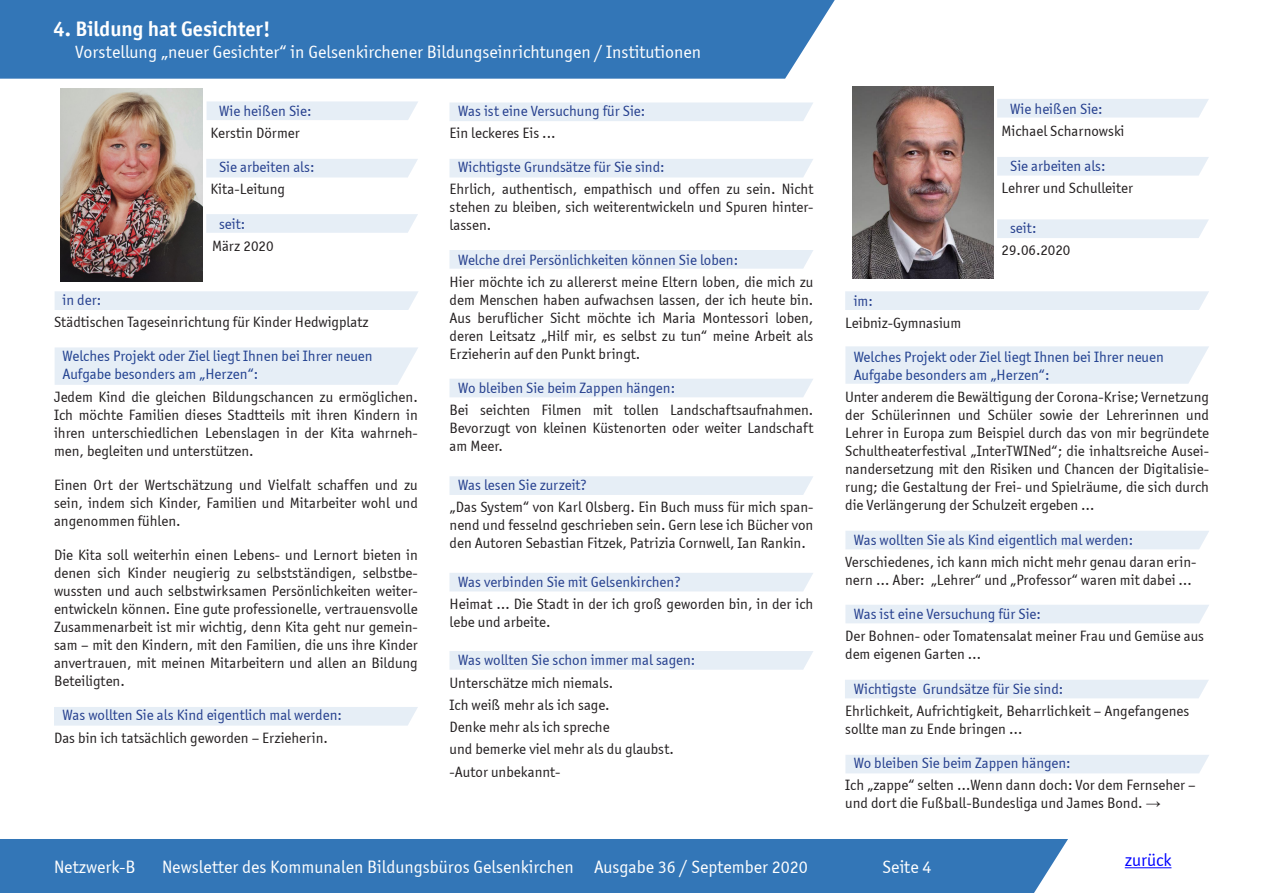
<style>
.page{position:relative;width:1263px;height:893px;background:#fff}
.page>*{position:absolute;margin:0;border:0;box-sizing:border-box;transform-origin:0 0}
.t1{font:700 21px "Officina Sans ITC";color:#fff}
.t2{font:18px "Officina Sans ITC Boo";color:#fff}
.t3{font:18px "Officina Sans ITC Boo";color:#00f}
.t4{font:15px/18px "Officina Sans ITC Boo";color:#231f20;text-align:justify}
.t5{font:15px "Officina Sans ITC Boo";color:#253f8e}
.s1{font-family:"Arial";font-weight:700}
</style>
<div class="page">
<img style="left:61px;top:89px;width:141px;height:192px">
<div style="left:54px;top:707px;width:364px;height:19px;background:#e6eef6"></div>
<div style="left:449px;top:102px;width:364px;height:19px;background:#e6eef6"></div>
<div style="left:449px;top:159px;width:364px;height:19px;background:#e6eef6"></div>
<div style="left:449px;top:573px;width:364px;height:18px;background:#e6eef6"></div>
<div style="left:449px;top:476px;width:364px;height:19px;background:#e6eef6"></div>
<div style="left:449px;top:379px;width:364px;height:18px;background:#e6eef6"></div>
<div style="left:449px;top:651px;width:364px;height:19px;background:#e6eef6"></div>
<div style="left:449px;top:250px;width:364px;height:19px;background:#e6eef6"></div>
<svg style="left:207px;top:101px;width:211px;height:19px;background:#e7eef6"></svg>
<div style="left:206px;top:214px;width:212px;height:19px;background:#e6eef6"></div>
<svg style="left:206px;top:159px;width:212px;height:19px;background:#e7eef6"></svg>
<div style="left:55px;top:291px;width:363px;height:19px;background:#e6eef6"></div>
<svg style="left:997px;top:99px;width:212px;height:19px;background:#e7eef6"></svg>
<svg style="left:997px;top:219px;width:212px;height:19px;background:#e7eef6"></svg>
<svg style="left:997px;top:157px;width:212px;height:19px;background:#e7eef6"></svg>
<div style="left:845px;top:291px;width:364px;height:19px;background:#e6eef6"></div>
<div style="left:845px;top:531px;width:364px;height:18px;background:#e6eef6"></div>
<div style="left:845px;top:605px;width:364px;height:18px;background:#e6eef6"></div>
<div style="left:845px;top:680px;width:364px;height:18px;background:#e6eef6"></div>
<div style="left:845px;top:755px;width:364px;height:18px;background:#e6eef6"></div>
<div style="left:0;top:0;width:835px;height:79px;background:#3376b7"></div>
<div style="left:0;top:839px;width:1068px;height:54px;background:#3376b7"></div>
<hr style="left:1125px;top:867px;width:46px;height:1px;background:#00f">
<img style="left:852px;top:86px;width:141px;height:193px">
<div style="left:55px;top:347px;width:363px;height:38px;background:#e6eef6"></div>
<div style="left:845px;top:346px;width:364px;height:38px;background:#e6eef6"></div>
<p class="t1" style="left:54px;top:16px;width:218px">4. Bildung hat Gesichter!</p>
<p class="t2" style="left:75px;top:41px;width:627px">Vorstellung „neuer Gesichter“ in Gelsenkirchener Bildungseinrichtungen / Institutionen</p>
<p class="t5" style="left:219px;top:102px;width:94px">Wie heißen Sie:</p>
<p class="t4" style="left:211px;top:124px;width:91px">Kerstin Dörmer</p>
<p class="t5" style="left:219px;top:158px;width:97px">Sie arbeiten als:</p>
<p class="t4" style="left:211px;top:180px;width:76px">Kita-Leitung</p>
<p class="t5" style="left:219px;top:215px;width:28px">seit:</p>
<p class="t4" style="left:212px;top:237px;width:63px">März 2020</p>
<p class="t5" style="left:63px;top:291px;width:40px">in der:</p>
<p class="t4" style="left:54px;top:313px;width:316px">Städtischen Tageseinrichtung für Kinder Hedwigplatz</p>
<p class="t5" style="left:63px;top:348px;width:312px">Welches Projekt oder Ziel liegt Ihnen bei Ihrer neuen</p>
<p class="t5" style="left:63px;top:366px;width:197px">Aufgabe besonders am „Herzen“:</p>
<p class="t4" style="left:54px;top:387px;width:365px">Jedem Kind die gleichen Bildungschancen zu ermöglichen.<br>Ich möchte Familien dieses Stadtteils mit ihren Kindern in ihren unterschiedlichen Lebenslagen in der Kita wahrneh&shy;men, begleiten und unterstützen.</p>
<p class="t4" style="left:54px;top:476px;width:365px">Einen Ort der Wertschätzung und Vielfalt schaffen und zu sein, indem sich Kinder, Familien und Mitarbeiter wohl und angenommen fühlen.</p>
<p class="t4" style="left:54px;top:546px;width:365px">Die Kita soll weiterhin einen Lebens- und Lernort bieten in denen sich Kinder neugierig zu selbstständigen, selbstbe&shy;wussten und auch selbstwirksamen Persönlichkeiten weiter&shy;entwickeln können. Eine gute professionelle, vertrauensvolle Zusammenarbeit ist mir wichtig, denn Kita geht nur gemein&shy;sam – mit den Kindern, mit den Familien, die uns ihre Kinder anvertrauen, mit meinen Mitarbeitern und allen an Bildung Beteiligten.</p>
<p class="t5" style="left:63px;top:706px;width:281px">Was wollten Sie als Kind eigentlich mal werden:</p>
<p class="t4" style="left:54px;top:728px;width:276px">Das bin ich tatsächlich geworden – Erzieherin.</p>
<p class="t5" style="left:458px;top:102px;width:189px">Was ist eine Versuchung für Sie:</p>
<p class="t4" style="left:450px;top:124px;width:108px">Ein leckeres Eis ...</p>
<p class="t5" style="left:458px;top:158px;width:208px">Wichtigste Grundsätze für Sie sind:</p>
<p class="t4" style="left:450px;top:180px;width:365px">Ehrlich, authentisch, empathisch und offen zu sein. Nicht stehen zu bleiben, sich weiterentwickeln und Spuren hinter&shy;lassen.</p>
<p class="t5" style="left:458px;top:251px;width:282px">Welche drei Persönlichkeiten können Sie loben:</p>
<p class="t4" style="left:450px;top:273px;width:365px">Hier möchte ich zu allererst meine Eltern loben, die mich zu dem Menschen haben aufwachsen lassen, der ich heute bin.<br>Aus beruflicher Sicht möchte ich Maria Montessori loben, deren Leitsatz „Hilf mir, es selbst zu tun“ meine Arbeit als Erzieherin auf den Punkt bringt.</p>
<p class="t5" style="left:458px;top:379px;width:219px">Wo bleiben Sie beim Zappen hängen:</p>
<p class="t4" style="left:450px;top:401px;width:365px">Bei seichten Filmen mit tollen Landschaftsaufnahmen.<br>Bevorzugt von kleinen Küstenorten oder weiter Landschaft am Meer.</p>
<p class="t5" style="left:458px;top:476px;width:130px">Was lesen Sie zurzeit?</p>
<p class="t4" style="left:450px;top:498px;width:365px">„Das System“ von Karl Olsberg. Ein Buch muss für mich span&shy;nend und fesselnd geschrieben sein. Gern lese ich Bücher von den Autoren Sebastian Fitzek, Patrizia Cornwell, Ian Rankin.</p>
<p class="t5" style="left:458px;top:573px;width:224px">Was verbinden Sie mit Gelsenkirchen?</p>
<p class="t4" style="left:450px;top:595px;width:365px">Heimat … Die Stadt in der ich groß geworden bin, in der ich lebe und arbeite.</p>
<p class="t5" style="left:458px;top:651px;width:239px">Was wollten Sie schon immer mal sagen:</p>
<p class="t4" style="left:450px;top:673px;width:165px">Unterschätze mich niemals.</p>
<p class="t4" style="left:450px;top:696px;width:162px">Ich weiß mehr als ich sage.</p>
<p class="t4" style="left:450px;top:718px;width:162px">Denke mehr als ich spreche</p>
<p class="t4" style="left:450px;top:740px;width:226px">und bemerke viel mehr als du glaubst.</p>
<p class="t4" style="left:450px;top:762px;width:112px">-Autor unbekannt-</p>
<p class="t5" style="left:1010px;top:100px;width:94px">Wie heißen Sie:</p>
<p class="t4" style="left:1001px;top:122px;width:124px">Michael Scharnowski</p>
<p class="t5" style="left:1010px;top:157px;width:97px">Sie arbeiten als:</p>
<p class="t4" style="left:1001px;top:179px;width:133px">Lehrer und Schulleiter</p>
<p class="t5" style="left:1010px;top:219px;width:28px">seit:</p>
<p class="t4" style="left:1001px;top:241px;width:70px">29.06.2020</p>
<p class="t5" style="left:854px;top:292px;width:21px">im:</p>
<p class="t4" style="left:845px;top:314px;width:118px">Leibniz-Gymnasium</p>
<p class="t5" style="left:854px;top:348px;width:312px">Welches Projekt oder Ziel liegt Ihnen bei Ihrer neuen</p>
<p class="t5" style="left:854px;top:366px;width:197px">Aufgabe besonders am „Herzen“:</p>
<p class="t4" style="left:845px;top:388px;width:365px">Unter anderem die Bewältigung der Corona-Krise; Vernetzung der Schülerinnen und Schüler sowie der Lehrerinnen und Lehrer in Europa zum Beispiel durch das von mir begründete Schultheaterfestival „InterTWINed“; die inhaltsreiche Ausei&shy;nandersetzung mit den Risiken und Chancen der Digitalisie&shy;rung; die Gestaltung der Frei- und Spielräume, die sich durch die Verlängerung der Schulzeit ergeben …</p>
<p class="t5" style="left:854px;top:531px;width:281px">Was wollten Sie als Kind eigentlich mal werden:</p>
<p class="t4" style="left:845px;top:553px;width:353px">Verschiedenes, ich kann mich nicht mehr genau daran erin&shy;nern … Aber: „Lehrer“ und „Professor“ waren mit dabei …</p>
<p class="t5" style="left:854px;top:605px;width:189px">Was ist eine Versuchung für Sie:</p>
<p class="t4" style="left:845px;top:627px;width:360px">Der Bohnen- oder Tomatensalat meiner Frau und Gemüse aus dem eigenen Garten …</p>
<p class="t5" style="left:854px;top:680px;width:211px">Wichtigste Grundsätze für Sie sind:</p>
<p class="t4" style="left:845px;top:702px;width:346px">Ehrlichkeit, Aufrichtigkeit, Beharrlichkeit – Angefangenes sollte man zu Ende bringen …</p>
<p class="t5" style="left:854px;top:754px;width:219px">Wo bleiben Sie beim Zappen hängen:</p>
<p class="t4" style="left:845px;top:776px;width:352px">Ich „zappe“ selten …Wenn dann doch: Vor dem Fernseher – und dort die Fußball-Bundesliga und James Bond. <span class="s1">→</span></p>
<p class="t2" style="left:54px;top:856px;width:83px">Netzwerk-B</p>
<p class="t2" style="left:162px;top:856px;width:647px">Newsletter des Kommunalen Bildungsbüros Gelsenkirchen Ausgabe 36 / September 2020</p>
<p class="t2" style="left:883px;top:856px;width:50px">Seite 4</p>
<p class="t3" style="left:1125px;top:850px;width:48px">zurück</p>
</div>
